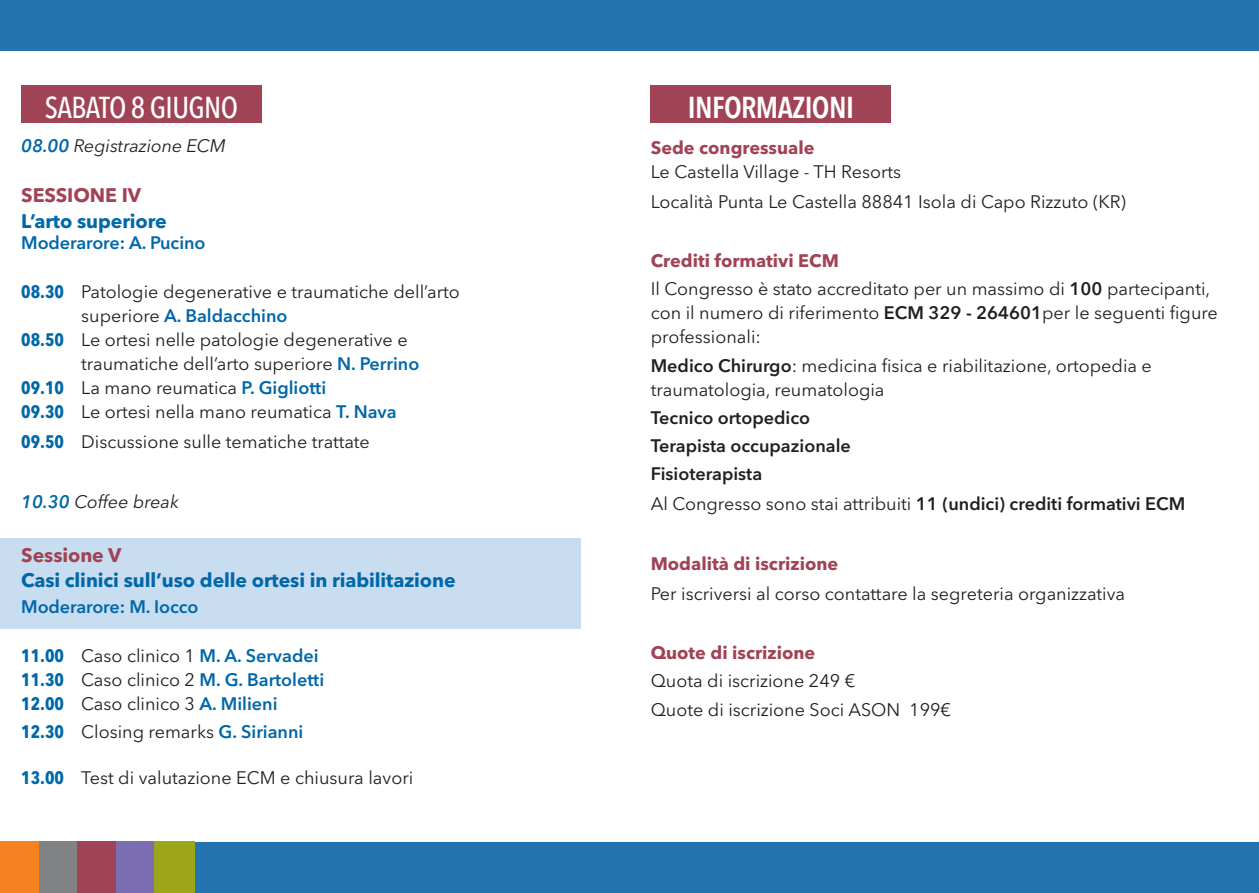
<style>
.page{position:relative;width:1259px;height:893px;background:#fff}
.page>*{position:absolute;margin:0;border:0;box-sizing:border-box;transform-origin:0 0}
.t1{font:500 condensed 30px "Avenir Next LT Pro";letter-spacing:-.02em;color:#fff}
.t2{font:600 condensed 30px "Avenir Next LT Pro";letter-spacing:-.02em;color:#fff}
.t3{font:700 19.5px "Avenir Next LT Pro";letter-spacing:-.005em;color:#0068a8}
.t4{font:700 19.5px "Avenir Next LT Pro";letter-spacing:-.005em;color:#a04355}
.t5{font:18px/24px "Avenir Next LT Pro";color:#231f20}
.t6{font:600 18px/28.8px "Avenir Next LT Pro";color:#231f20}
.t7{font:600 18px "Avenir Next LT Pro";letter-spacing:-.005em;color:#0068a8}
.t8{font:700 18px "Avenir Next LT Pro";color:#a04355}
.t9{font:italic 18px "Avenir Next LT Pro";letter-spacing:-.005em;color:#231f20}
.s1{font-weight:600;color:#0068a8}
.s2{font-weight:700;font-stretch:condensed;color:#0068a8}
.s3{font-weight:400;color:#231f20}
.s4{font-weight:700;color:#a04355}
.s5{font-weight:600}
.s6{font-weight:400}
</style>
<div class="page">
<div style="left:194px;top:842px;width:1065px;height:51px;background:#2374b1"></div>
<div style="left:0;top:0;width:1259px;height:51px;background:#2374b1"></div>
<div style="left:154px;top:842px;width:40px;height:51px;background:#9da618"></div>
<div style="left:115px;top:842px;width:39px;height:51px;background:#7a6db1"></div>
<div style="left:77px;top:842px;width:38px;height:51px;background:#a04355"></div>
<div style="left:38px;top:842px;width:39px;height:51px;background:#808285"></div>
<div style="left:0;top:842px;width:38px;height:51px;background:#f58220"></div>
<div style="left:0;top:538px;width:580px;height:91px;background:#c9ddf1"></div>
<div style="left:21px;top:85px;width:240px;height:38px;background:#a04355"></div>
<div style="left:651px;top:85px;width:240px;height:38px;background:#a04355"></div>
<h1 class="t1" style="left:45px;top:90px;width:195px">SABATO 8 GIUGNO</h1>
<p class="t9" style="left:21px;top:135px;width:206px"><span class="s1">08.00</span> Registrazione ECM</p>
<p class="t4" style="left:21px;top:184px;width:121px">SESSIONE IV</p>
<p class="t3" style="left:21px;top:209px;width:147px">L’arto superiore</p>
<p class="t7" style="left:21px;top:232px;width:186px">Moderarore: A. Pucino</p>
<p class="t5" style="left:21px;top:280px;width:440px"><span class="s2">08.30</span> Patologie degenerative e traumatiche dell’arto</p>
<p class="t7" style="left:81px;top:305px;width:208px"><span class="s3">superiore</span> A. Baldacchino</p>
<p class="t5" style="left:21px;top:328px;width:388px"><span class="s2">08.50</span> Le ortesi nelle patologie degenerative e</p>
<p class="t5" style="left:81px;top:352px;width:340px">traumatiche dell’arto superiore <span class="s1">N. Perrino</span></p>
<p class="t5" style="left:21px;top:376px;width:306px"><span class="s2">09.10</span> La mano reumatica <span class="s1">P. Gigliotti</span></p>
<p class="t5" style="left:21px;top:400px;width:377px"><span class="s2">09.30</span> Le ortesi nella mano reumatica <span class="s1">T. Nava</span></p>
<p class="t5" style="left:21px;top:430px;width:350px"><span class="s2">09.50</span> Discussione sulle tematiche trattate</p>
<p class="t9" style="left:21px;top:491px;width:159px"><span class="s1">10.30</span> Coffee break</p>
<p class="t4" style="left:21px;top:543px;width:102px">Sessione V</p>
<p class="t3" style="left:21px;top:568px;width:436px">Casi clinici sull’uso delle ortesi in riabilitazione</p>
<p class="t7" style="left:21px;top:595px;width:179px">Moderarore: M. Iocco</p>
<p class="t5" style="left:21px;top:643px;width:304px"><span class="s2">11.00</span> Caso clinico 1 <span class="s1">M. A. Servadei<br></span><span class="s2">11.30</span> Caso clinico 2 <span class="s1">M. G. Bartoletti<br></span><span class="s2">12.00</span> Caso clinico 3 <span class="s1">A. Milieni</span></p>
<p class="t5" style="left:21px;top:720px;width:284px"><span class="s2">12.30</span> Closing remarks <span class="s1">G. Sirianni</span></p>
<p class="t5" style="left:21px;top:766px;width:393px"><span class="s2">13.00</span> Test di valutazione ECM e chiusura lavori</p>
<h1 class="t2" style="left:688px;top:89px;width:168px">INFORMAZIONI</h1>
<p class="t8" style="left:651px;top:137px;width:165px">Sede congressuale</p>
<p class="t5" style="left:651px;top:157px;width:477px;line-height:29.7px">Le Castella Village - TH Resorts<br>Località Punta Le Castella 88841 Isola di Capo Rizzuto (KR)</p>
<p class="t5" style="left:651px;top:247px;width:561px;line-height:28.2px"><span class="s4">Crediti formativi ECM<br></span>Il Congresso è stato accreditato per un massimo di <span class="s5">100</span> partecipanti,</p>
<p class="t5" style="left:651px;top:301px;width:568px">con il numero di riferimento <span class="s5">ECM 329 - 264601</span>per le seguenti figure professionali:</p>
<p class="t5" style="left:651px;top:353px;width:503px"><span class="s5">Medico Chirurgo</span>: medicina fisica e riabilitazione, ortopedia e traumatologia, reumatologia</p>
<p class="t6" style="left:651px;top:403px;width:536px">Tecnico ortopedico<br>Terapista occupazionale<br>Fisioterapista<br><span class="s6">Al Congresso sono stai attribuiti</span> 11 (undici) crediti formativi ECM</p>
<p class="t8" style="left:651px;top:552px;width:189px">Modalità di iscrizione</p>
<p class="t5" style="left:651px;top:581px;width:476px">Per iscriversi al corso contattare la segreteria organizzativa</p>
<p class="t8" style="left:651px;top:642px;width:166px">Quote di iscrizione</p>
<p class="t5" style="left:651px;top:667px;width:302px;line-height:28.2px">Quota di iscrizione 249 €<br>Quote di iscrizione Soci ASON 199€</p>
</div>
